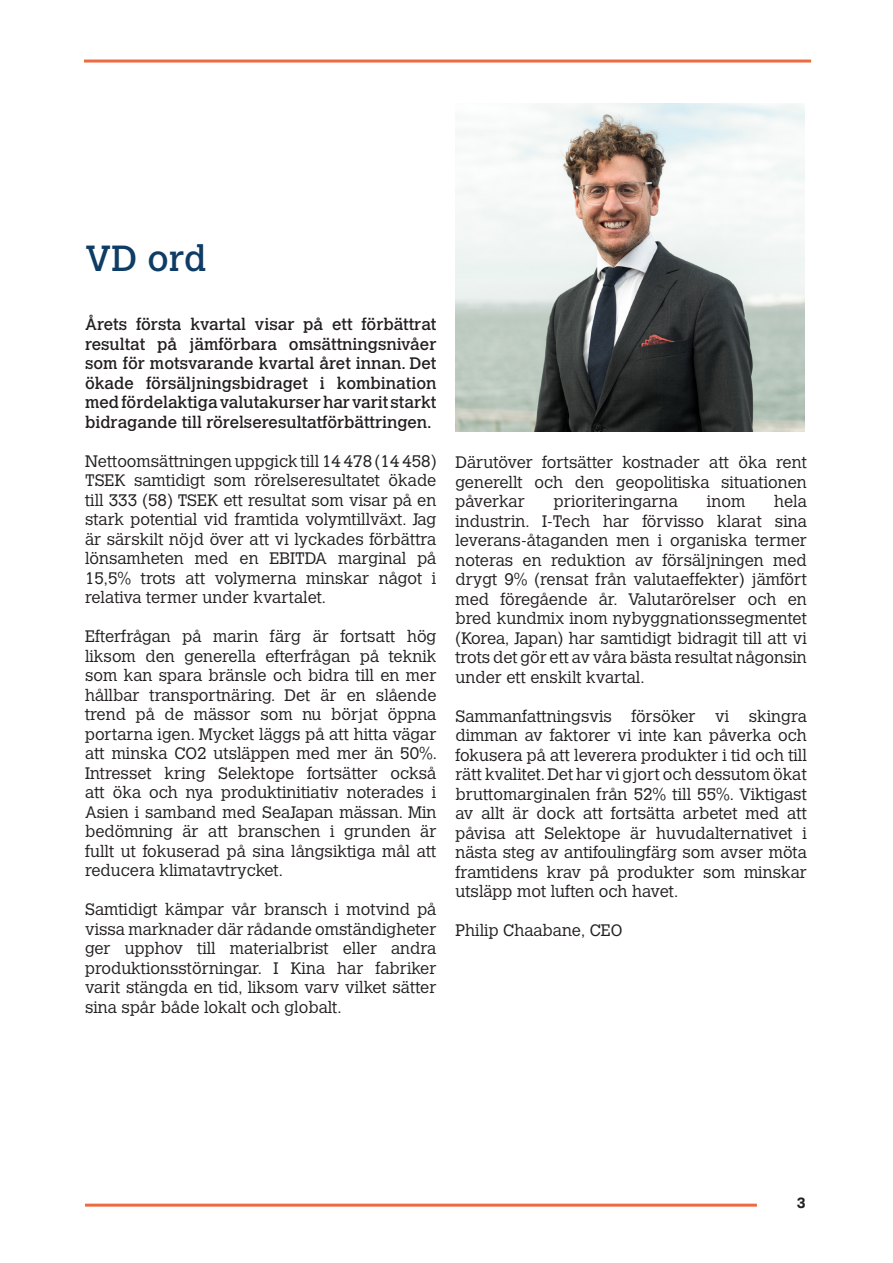
<style>
.page{position:relative;width:893px;height:1263px;background:#fff}
.page>*{position:absolute;margin:0;border:0;box-sizing:border-box;transform-origin:0 0}
.Rubrik_1{font:36px "Calvert MT Std";color:#0e3c64}
.t1{font:300 16.5px/19.5px "Calvert MT Std";color:#231f20;text-align:justify}
.t2{font:16.5px/19.5px "Calvert MT Std";color:#231f20;text-align:justify}
.t3{font:700 15px "Aktiv Grotesk";color:#231f20}
</style>
<div class="page">
<hr style="left:84px;top:60px;width:727px;height:3px;background:#eb6c42">
<hr style="left:85px;top:1203px;width:672px;height:3px;background:#eb6c42">
<img style="left:456px;top:103px;width:349px;height:329px">
<p class="Rubrik_1" style="left:85px;top:238px;width:123px">VD ord</p>
<p class="t2" style="left:85px;top:315px;width:353px">Årets första kvartal visar på ett förbättrat resultat på jämförbara omsättningsnivåer som för motsvarande kvartal året innan. Det ökade försäljningsbidraget i kombination med fördelaktiga valutakurser har varit starkt bidragande till rörelseresultatförbättringen.</p>
<p class="t1" style="left:85px;top:451px;width:353px">Nettoomsättningen uppgick till 14 478 (14 458)<br>TSEK samtidigt som rörelseresultatet ökade till 333 (58) TSEK ett resultat som visar på en stark potential vid framtida volymtillväxt. Jag är särskilt nöjd över att vi lyckades förbättra lönsamheten med en EBITDA marginal på 15,5% trots att volymerna minskar något i relativa termer under kvartalet.</p>
<p class="t1" style="left:85px;top:627px;width:354px">Efterfrågan på marin färg är fortsatt hög liksom den generella efterfrågan på teknik som kan spara bränsle och bidra till en mer hållbar transportnäring. Det är en slående trend på de mässor som nu börjat öppna portarna igen. Mycket läggs på att hitta vägar att minska CO2 utsläppen med mer än 50%.<br>Intresset kring Selektope fortsätter också att öka och nya produktinitiativ noterades i Asien i samband med SeaJapan mässan. Min bedömning är att branschen i grunden är fullt ut fokuserad på sina långsiktiga mål att reducera klimatavtrycket.</p>
<p class="t1" style="left:85px;top:900px;width:353px">Samtidigt kämpar vår bransch i motvind på vissa marknader där rådande omständigheter ger upphov till materialbrist eller andra produktionsstörningar. I Kina har fabriker varit stängda en tid, liksom varv vilket sätter sina spår både lokalt och globalt.</p>
<p class="t1" style="left:455px;top:453px;width:353px">Därutöver fortsätter kostnader att öka rent generellt och den geopolitiska situationen påverkar</p>
<p class="t1" style="left:455px;top:492px;width:353px;text-indent:319px">hela industrin. I-Tech har förvisso klarat sina leverans-åtaganden men i organiska termer noteras en reduktion av försäljningen med drygt 9% (rensat från valutaeffekter) jämfört med föregående år. Valutarörelser och en bred kundmix inom nybyggnationssegmentet (Korea, Japan) har samtidigt bidragit till att vi trots det gör ett av våra bästa resultat någonsin under ett enskilt kvartal.</p>
<p class="t1" style="left:455px;top:707px;width:353px">Sammanfattningsvis försöker vi skingra dimman av faktorer vi inte kan påverka och fokusera på att leverera produkter i tid och till rätt kvalitet. Det har vi gjort och dessutom ökat bruttomarginalen från 52% till 55%. Viktigast av allt är dock att fortsätta arbetet med att påvisa att Selektope är huvudalternativet i nästa steg av antifoulingfärg som avser möta framtidens krav på produkter som minskar utsläpp mot luften och havet.</p>
<p class="t1" style="left:455px;top:921px;width:169px">Philip Chaabane, CEO</p>
<p class="t1" style="left:554px;top:492px;width:126px">prioriteringarna</p>
<p class="t1" style="left:707px;top:492px;width:40px">inom</p>
<p class="t3" style="left:797px;top:1194px;width:10px">3</p>
</div>
